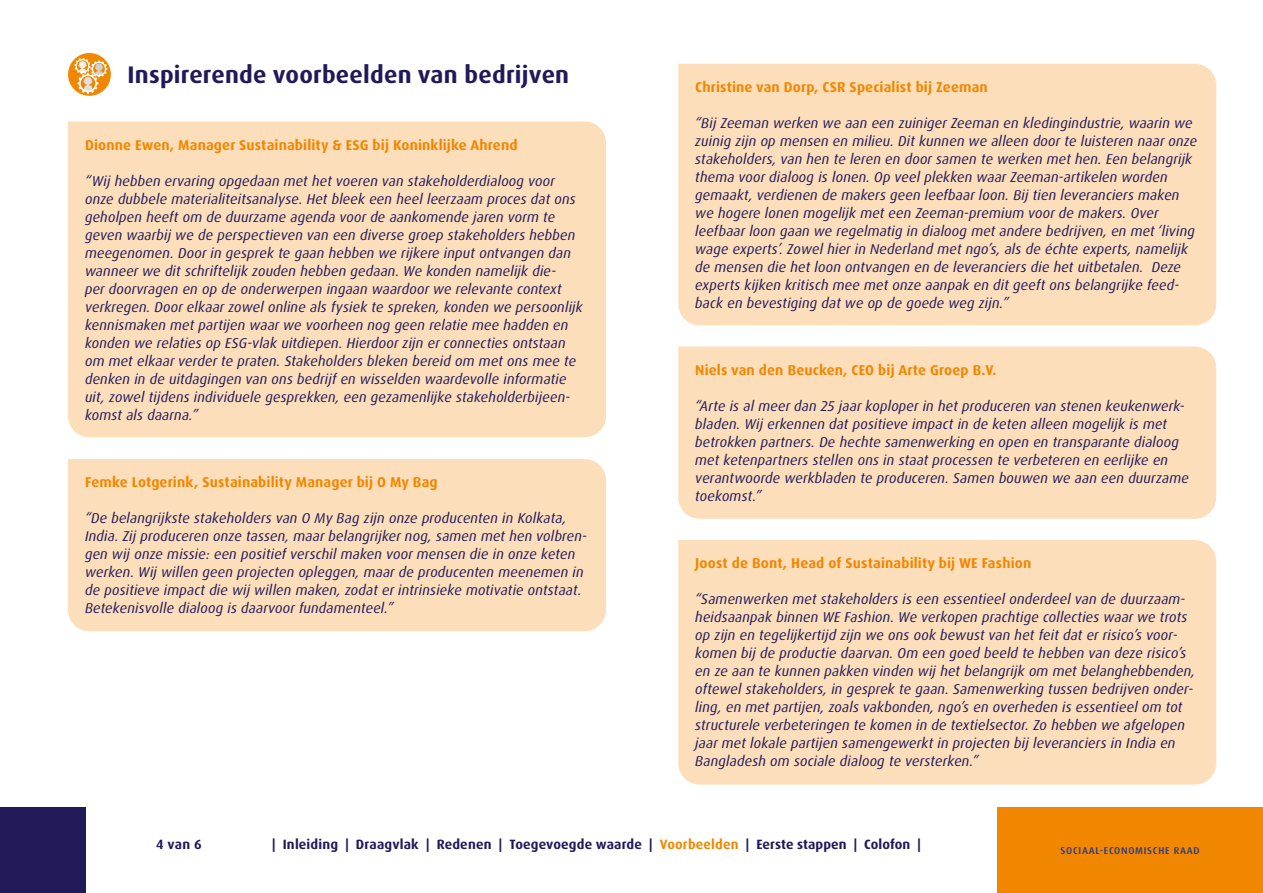
<style>
.page{position:relative;width:1263px;height:893px;background:#fff}
.page>*{position:absolute;margin:0;border:0;box-sizing:border-box;transform-origin:0 0}
.t1{font:700 24px "Dax OT";letter-spacing:.01em;color:#211a59}
.t2{font:italic 14.25px/18px "Dax OT";letter-spacing:.01em;color:#211a59}
.t3{font:700 14.25px "Dax OT";letter-spacing:.01em;color:#f18700}
.t4{font:700 13.5px "Dax OT";letter-spacing:.01em;color:#211a59}
.t5{font:500 9.9px "Dax OT";letter-spacing:.075em;color:#23378b}
.s1{color:#f18700}
</style>
<div class="page">
<div style="left:0;top:808px;width:85px;height:85px;background:#211a59"></div>
<div style="left:997px;top:808px;width:266px;height:85px;background:#f18700"></div>
<div style="left:68px;top:53px;width:43px;height:43px;background:#f18700;border-radius:50%"></div>
<svg style="left:74px;top:58px;width:33px;height:36px"></svg>
<div style="left:68px;top:122px;width:538px;height:315px;background:#fddebb"></div>
<div style="left:678px;top:64px;width:538px;height:261px;background:#fddebb"></div>
<div style="left:678px;top:540px;width:538px;height:244px;background:#fddebb"></div>
<div style="left:68px;top:459px;width:538px;height:172px;background:#fddebb"></div>
<div style="left:678px;top:347px;width:538px;height:172px;background:#fddebb"></div>
<h1 class="t1" style="left:128px;top:59px;width:443px">Inspirerende voorbeelden van bedrijven</h1>
<p class="t3" style="left:85px;top:136px;width:434px">Dionne Ewen, Manager Sustainability &amp; ESG bij Koninklijke Ahrend</p>
<p class="t2" style="left:85px;top:172px;width:499px">“Wij hebben ervaring opgedaan met het voeren van stakeholderdialoog voor onze dubbele materialiteitsanalyse. Het bleek een heel leerzaam proces dat ons geholpen heeft om de duurzame agenda voor de aankomende jaren vorm te geven waarbij we de perspectieven van een diverse groep stakeholders hebben meegenomen. Door in gesprek te gaan hebben we rijkere input ontvangen dan wanneer we dit schriftelijk zouden hebben gedaan. We konden namelijk die-<br>per doorvragen en op de onderwerpen ingaan waardoor we relevante context verkregen. Door elkaar zowel online als fysiek te spreken, konden we persoonlijk kennismaken met partijen waar we voorheen nog geen relatie mee hadden en konden we relaties op ESG-vlak uitdiepen. Hierdoor zijn er connecties ontstaan om met elkaar verder te praten. Stakeholders bleken bereid om met ons mee te denken in de uitdagingen van ons bedrijf en wisselden waardevolle informatie uit, zowel tijdens individuele gesprekken, een gezamenlijke stakeholderbijeen&shy;komst als daarna.”</p>
<p class="t3" style="left:85px;top:473px;width:354px">Femke Lotgerink, Sustainability Manager bij O My Bag</p>
<p class="t2" style="left:85px;top:509px;width:504px">“De belangrijkste stakeholders van O My Bag zijn onze producenten in Kolkata, India. Zij produceren onze tassen, maar belangrijker nog, samen met hen volbren&shy;gen wij onze missie: een positief verschil maken voor mensen die in onze keten werken. Wij willen geen projecten opleggen, maar de producenten meenemen in de positieve impact die wij willen maken, zodat er intrinsieke motivatie ontstaat.<br>Betekenisvolle dialoog is daarvoor fundamenteel.”</p>
<p class="t3" style="left:695px;top:78px;width:294px">Christine van Dorp, CSR Specialist bij Zeeman</p>
<p class="t2" style="left:695px;top:114px;width:503px">“Bij Zeeman werken we aan een zuiniger Zeeman en kledingindustrie, waarin we zuinig zijn op mensen en milieu. Dit kunnen we alleen door te luisteren naar onze stakeholders, van hen te leren en door samen te werken met hen. Een belangrijk thema voor dialoog is lonen. Op veel plekken waar Zeeman-artikelen worden gemaakt, verdienen de makers geen leefbaar loon. Bij tien leveranciers maken we hogere lonen mogelijk met een Zeeman-premium voor de makers. Over leefbaar loon gaan we regelmatig in dialoog met andere bedrijven, en met ‘living wage experts’. Zowel hier in Nederland met ngo’s, als de échte experts, namelijk de mensen die het loon ontvangen en de leveranciers die het uitbetalen. Deze experts kijken kritisch mee met onze aanpak en dit geeft ons belangrijke feed&shy;back en bevestiging dat we op de goede weg zijn.”</p>
<p class="t3" style="left:695px;top:361px;width:303px">Niels van den Beucken, CEO bij Arte Groep B.V.</p>
<p class="t2" style="left:695px;top:397px;width:495px">“Arte is al meer dan 25 jaar koploper in het produceren van stenen keukenwerk&shy;bladen. Wij erkennen dat positieve impact in de keten alleen mogelijk is met betrokken partners. De hechte samenwerking en open en transparante dialoog met ketenpartners stellen ons in staat processen te verbeteren en eerlijke en verantwoorde werkbladen te produceren. Samen bouwen we aan een duurzame toekomst.”</p>
<p class="t3" style="left:695px;top:554px;width:338px">Joost de Bont, Head of Sustainability bij WE Fashion</p>
<p class="t2" style="left:695px;top:590px;width:501px">“Samenwerken met stakeholders is een essentieel onderdeel van de duurzaam&shy;heidsaanpak binnen WE Fashion. We verkopen prachtige collecties waar we trots op zijn en tegelijkertijd zijn we ons ook bewust van het feit dat er risico’s voor&shy;komen bij de productie daarvan. Om een goed beeld te hebben van deze risico’s en ze aan te kunnen pakken vinden wij het belangrijk om met belanghebbenden, oftewel stakeholders, in gesprek te gaan. Samenwerking tussen bedrijven onder&shy;ling, en met partijen, zoals vakbonden, ngo’s en overheden is essentieel om tot structurele verbeteringen te komen in de textielsector. Zo hebben we afgelopen jaar met lokale partijen samengewerkt in projecten bij leveranciers in India en Bangladesh om sociale dialoog te versterken.”</p>
<p class="t4" style="left:156px;top:836px;width:47px">4 van 6</p>
<p class="t4" style="left:272px;top:836px;width:650px">| Inleiding | Draagvlak | Redenen | Toegevoegde waarde | <span class="s1">Voorbeelden</span> | Eerste stappen | Colofon |</p>
<p class="t5" style="left:1060px;top:845px;width:141px">SOCIAAL-ECONOMISCHE RAAD</p>
</div>
